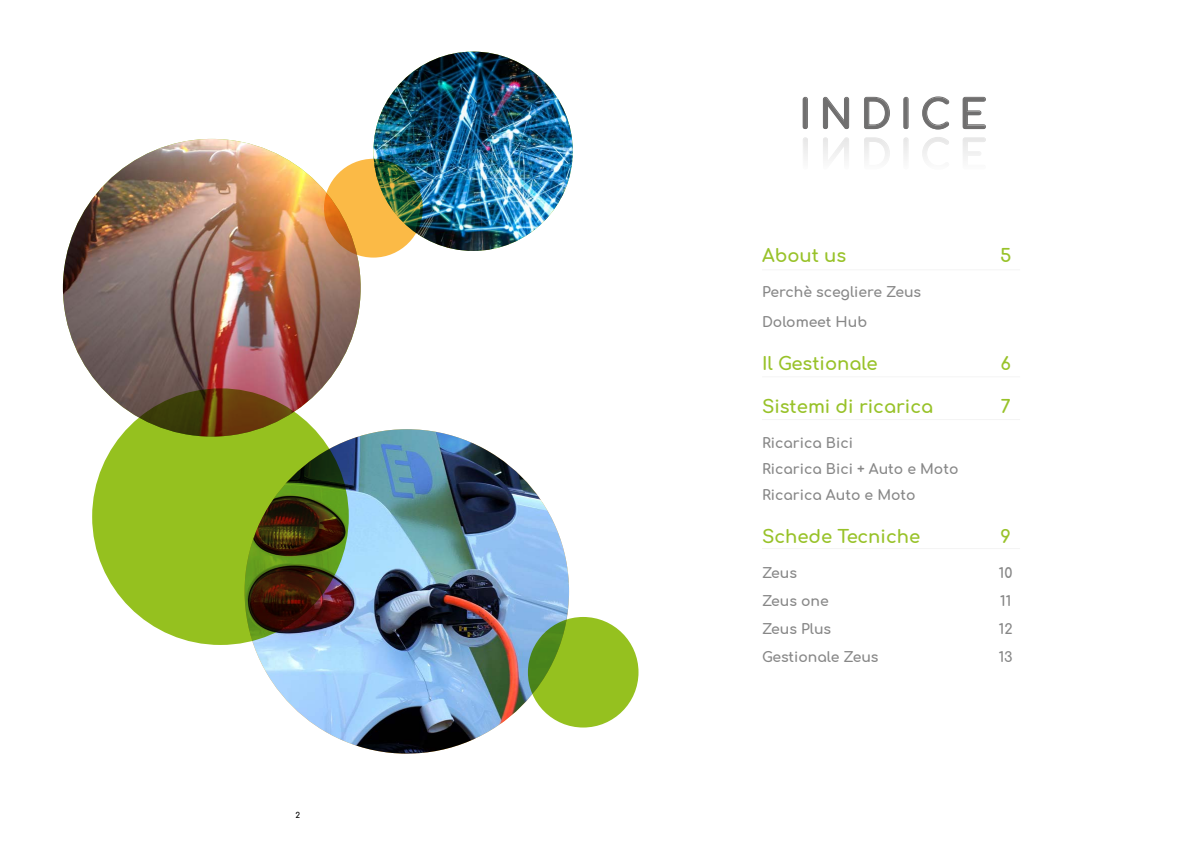
<style>
.page{position:relative;width:1191px;height:842px;background:#fff}
.page>*{position:absolute;margin:0;border:0;box-sizing:border-box;transform-origin:0 0}
.t1{font:700 40px "Comfortaa";letter-spacing:.2em;color:#706f6f}
.t2{font:700 18px "Comfortaa";color:#98c229}
.t3{font:700 14px/28px "Comfortaa";color:#878787}
.t4{font:700 8px "Comfortaa";color:#000}
</style>
<div class="page">
<img style="left:63px;top:139px;width:298px;height:298px;border-radius:149px">
<img style="left:244px;top:429px;width:325px;height:325px;border-radius:162px">
<svg style="left:92px;top:388px;width:257px;height:257px;fill:#95c11f"></svg>
<div style="left:528px;top:617px;width:110px;height:110px;background:#95c11f;border-radius:50%"></div>
<img style="left:373px;top:52px;width:200px;height:199px;border-radius:100px">
<img style="left:324px;top:159px;width:99px;height:99px;border-radius:50%">
<svg style="left:802px;top:96px;width:6px;height:33px"></svg>
<svg style="left:822px;top:96px;width:27px;height:34px"></svg>
<svg style="left:864px;top:96px;width:26px;height:34px"></svg>
<svg style="left:903px;top:96px;width:6px;height:33px"></svg>
<svg style="left:922px;top:96px;width:27px;height:34px"></svg>
<svg style="left:962px;top:96px;width:24px;height:34px"></svg>
<hr style="left:762px;top:269px;width:258px;height:1px;background:#f4f4f4">
<hr style="left:762px;top:376px;width:258px;height:1px;background:#f4f4f4">
<hr style="left:762px;top:419px;width:258px;height:1px;background:#f4f4f4">
<hr style="left:762px;top:548px;width:258px;height:1px;background:#f4f4f4">
<svg style="left:803px;top:137px;width:183px;height:22px"></svg>
<p class="t4" style="left:295px;top:807px;width:6px">2</p>
<h1 class="t1" style="left:799px;top:77px;width:189px">INDICE</h1>
<p class="t2" style="left:762px;top:239px;width:86px">About us</p>
<p class="t3" style="left:762px;top:275px;width:161px;line-height:29.8px">Perchè scegliere Zeus<br>Dolomeet Hub</p>
<p class="t2" style="left:762px;top:347px;width:117px">Il Gestionale</p>
<p class="t2" style="left:762px;top:390px;width:173px">Sistemi di ricarica</p>
<p class="t3" style="left:762px;top:427px;width:198px;line-height:26px">Ricarica Bici<br>Ricarica Bici + Auto e Moto<br>Ricarica Auto e Moto</p>
<p class="t2" style="left:762px;top:520px;width:160px">Schede Tecniche</p>
<p class="t3" style="left:762px;top:557px;width:118px">Zeus<br>Zeus one<br>Zeus Plus<br>Gestionale Zeus</p>
<p class="t2" style="left:1000px;top:239px;width:13px">5</p>
<p class="t2" style="left:1000px;top:347px;width:12px">6</p>
<p class="t2" style="left:1000px;top:390px;width:11px">7</p>
<p class="t2" style="left:1000px;top:520px;width:12px">9</p>
<p class="t3" style="left:998px;top:557px;width:15px;text-align:justify">10<br>11<br>12<br>13</p>
</div>
